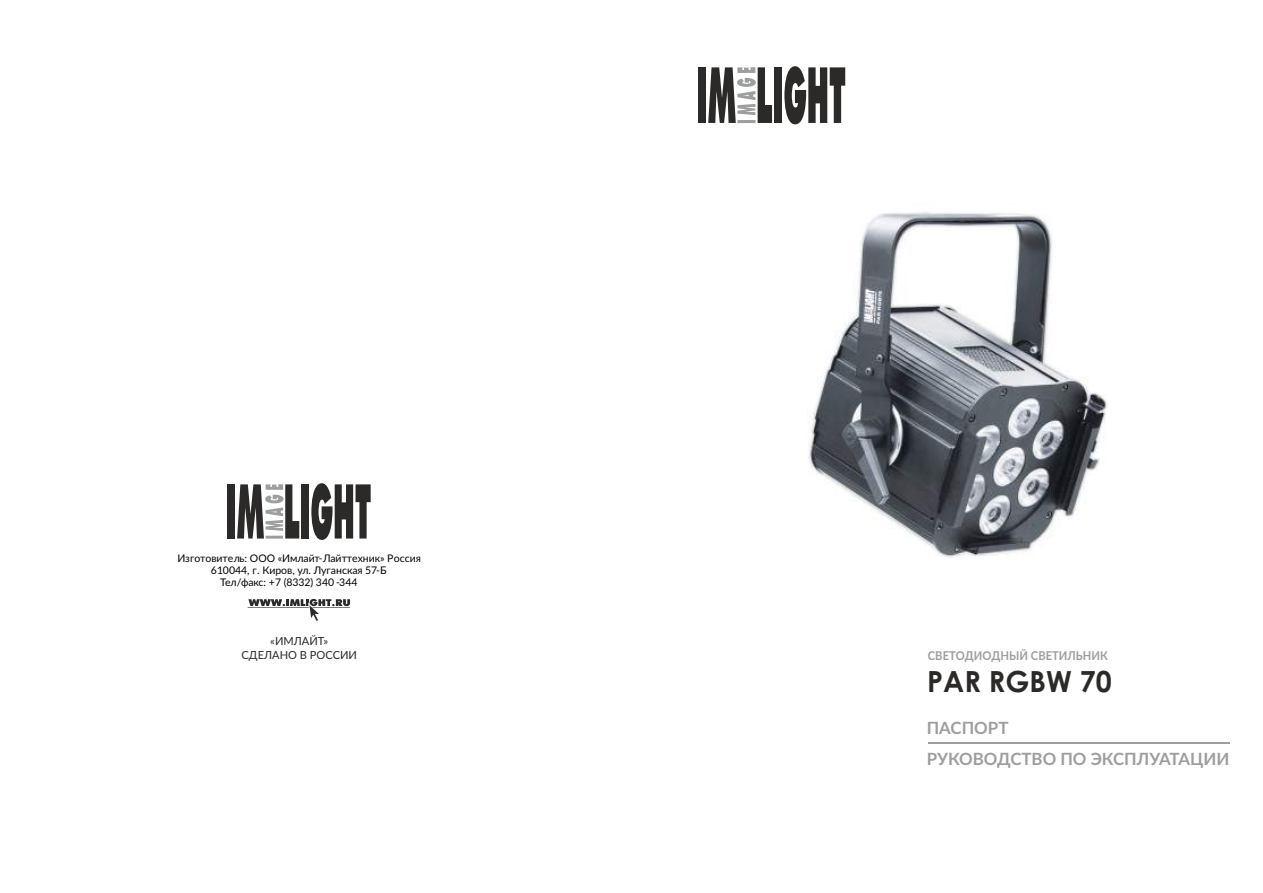
<style>
.page{position:relative;width:1263px;height:893px;background:#fff}
.page>*{position:absolute;margin:0;border:0;box-sizing:border-box;transform-origin:0 0}
.t1{font:700 29.1px "Century Gothic";color:#2b2a29}
.t2{font:700 16.8px/30.8px "Lato";color:#9d9e9e}
.t3{font:700 12.15px "Lato";color:#9d9e9e;scale:.92 1}
.t4{font:11.1px/13.4px "Lato";color:#2b2a29;text-align:center}
.t5{font:10.5px "Lato";color:#000}
</style>
<div class="page">
<svg style="left:784px;top:66px;width:61px;height:58px"></svg>
<div style="left:774px;top:67px;width:8px;height:56px;background:#2b2a29"></div>
<div style="left:699px;top:67px;width:7px;height:56px;background:#2b2a29"></div>
<svg style="left:708px;top:67px;width:64px;height:56px"></svg>
<svg style="left:311px;top:483px;width:60px;height:57px"></svg>
<div style="left:302px;top:484px;width:7px;height:54px;background:#2b2a29"></div>
<div style="left:228px;top:484px;width:7px;height:54px;background:#2b2a29"></div>
<svg style="left:237px;top:484px;width:62px;height:55px"></svg>
<hr style="left:928px;top:742px;width:301px;height:2px;background:#9d9e9e">
<svg style="left:248px;top:599px;width:102px;height:22px"></svg>
<img style="left:807px;top:212px;width:300px;height:346px">
<p class="t5" style="left:177px;top:553px;width:245px">Изготовитель: ООО «Имлайт-Лайттехник» Россия</p>
<p class="t5" style="left:211px;top:565px;width:177px">610044, г. Киров, ул. Луганская 57-Б</p>
<p class="t5" style="left:220px;top:577px;width:139px">Тел/факс: +7 (8332) 340 -344</p>
<p class="t4" style="left:242px;top:635px;width:117px">«ИМЛАЙТ»<br>СДЕЛАНО В РОССИИ</p>
<p class="t3" style="left:928px;top:650px;width:197px">СВЕТОДИОДНЫЙ СВЕТИЛЬНИК</p>
<h1 class="t1" style="left:927px;top:670px;width:186px">PAR RGBW 70</h1>
<h2 class="t2" style="left:927px;top:714px;width:304px">ПАСПОРТ<br>РУКОВОДСТВО ПО ЭКСПЛУАТАЦИИ</h2>
</div>
